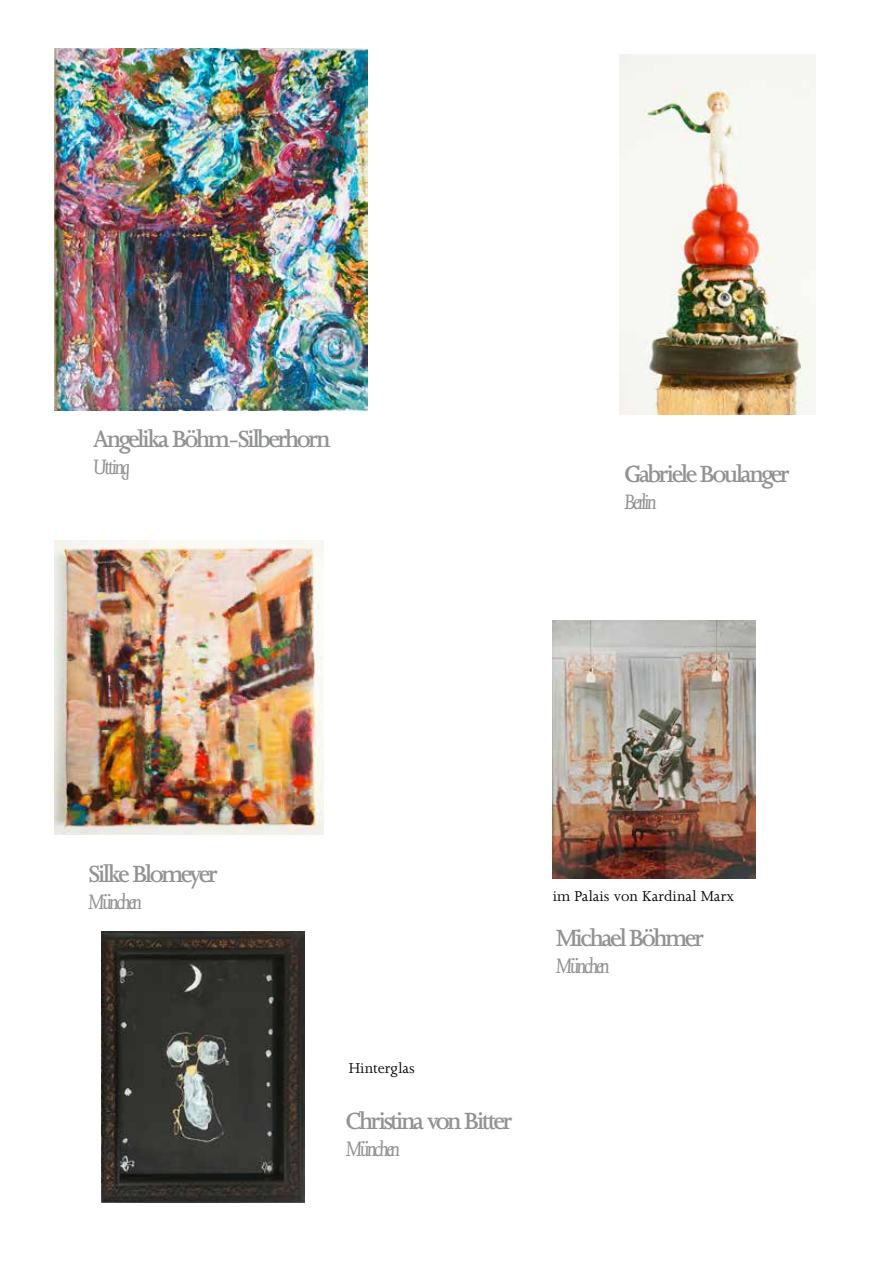
<style>
.page{position:relative;width:893px;height:1263px;background:#fff}
.page>*{position:absolute;margin:0;border:0;box-sizing:border-box;transform-origin:0 0}
.t1{font:600 27px "Joanna";letter-spacing:-.1em;color:#919292}
.t2{font:italic 24px "Joanna";letter-spacing:-.1em;color:#919292}
.t3{font:16.5px "Joanna";color:#000}
</style>
<div class="page">
<img style="left:619px;top:54px;width:197px;height:361px">
<img style="left:54px;top:540px;width:269px;height:295px">
<img style="left:552px;top:621px;width:204px;height:257px">
<img style="left:54px;top:48px;width:313px;height:363px">
<img style="left:102px;top:931px;width:203px;height:271px">
<p class="t1" style="left:93px;top:424px;width:239px">Angelika Böhm-Silberhorn</p>
<p class="t2" style="left:93px;top:454px;width:39px">Utting</p>
<p class="t1" style="left:624px;top:460px;width:167px">Gabriele Boulanger</p>
<p class="t2" style="left:624px;top:489px;width:34px">Berlin</p>
<p class="t1" style="left:88px;top:859px;width:131px">Silke Blomeyer</p>
<p class="t2" style="left:88px;top:889px;width:56px">München</p>
<p class="t3" style="left:349px;top:1059px;width:68px">Hinterglas</p>
<p class="t1" style="left:346px;top:1106px;width:168px">Christina von Bitter</p>
<p class="t2" style="left:346px;top:1135px;width:56px">München</p>
<p class="t3" style="left:553px;top:887px;width:183px">im Palais von Kardinal Marx</p>
<p class="t1" style="left:556px;top:923px;width:150px">Michael Böhmer</p>
<p class="t2" style="left:556px;top:953px;width:56px">München</p>
</div>
